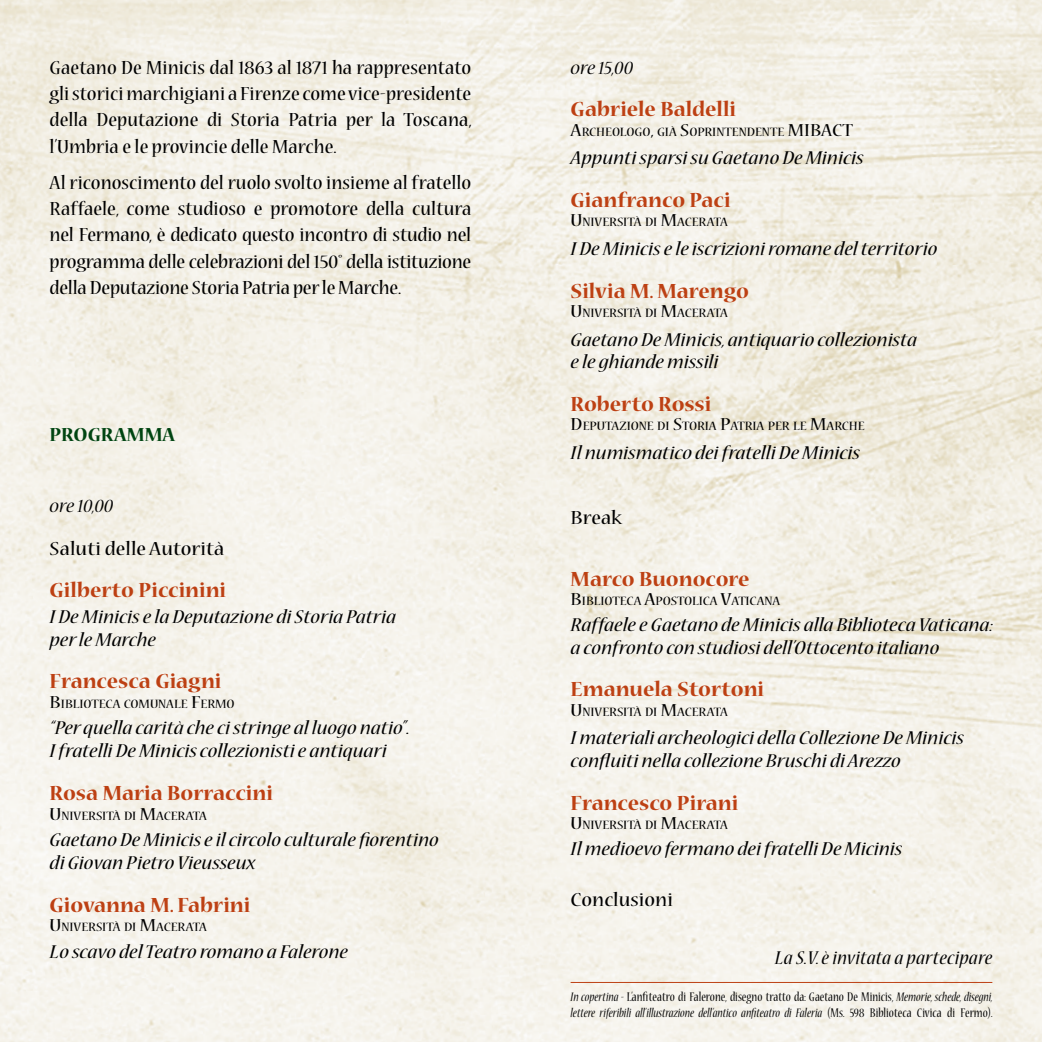
<style>
.page{position:relative;width:1042px;height:1042px;background:#fff}
.page>*{position:absolute;margin:0;border:0;box-sizing:border-box;transform-origin:0 0}
.t1{font:700 22.75px "Nueva Std";color:#bd4013}
.t2{font:italic condensed 21px/22.9px "Nueva Std";color:#000;scale:1.4 1}
.t3{font:condensed 21px/26.2px "Nueva Std";color:#000;text-align:justify;scale:1.28 1}
.t4{font:condensed 21px "Nueva Std";color:#000;scale:1.4 1}
.t5{font:italic condensed 21px "Nueva Std";color:#000;scale:1.25 1}
.t6{font:italic 21px "Nueva Std";letter-spacing:-.005em;color:#000}
.t7{font:700 21px "Nueva Std";color:#041}
.t8{font:italic condensed 14px/15.8px "Nueva Std";color:#000}
.t9{font:condensed 13.47px "Nueva Std";color:#000;scale:1.4 1}
.s1{font-size:19.25px}
.s2{font-style:normal}
</style>
<div class="page">
<img style="left:0;top:0;width:1042px;height:1042px">
<hr style="left:570px;top:982px;width:422px;height:1px;background:#bd4013">
<p class="t3" style="left:50px;top:55px;width:332px">Gaetano De Minicis dal 1863 al 1871 ha rappresentato gli storici marchigiani a Firenze come vice-presidente della Deputazione di Storia Patria per la Toscana, l’Umbria e le provincie delle Marche.</p>
<p class="t3" style="left:50px;top:170px;width:331px">Al riconoscimento del ruolo svolto insieme al fratello Raffaele, come studioso e promotore della cultura nel Fermano, è dedicato questo incontro di studio nel programma delle celebrazioni del 150° della istituzione della Deputazione Storia Patria per le Marche.</p>
<p class="t7" style="left:50px;top:425px;width:127px">PROGRAMMA</p>
<p class="t6" style="left:50px;top:496px;width:65px">ore 10,00</p>
<p class="t4" style="left:50px;top:539px;width:126px">Saluti delle Autorità</p>
<p class="t1" style="left:50px;top:580px;width:178px">Gilberto Piccinini</p>
<p class="t2" style="left:50px;top:606px;width:249px">I De Minicis e la Deputazione di Storia Patria per le Marche</p>
<p class="t1" style="left:50px;top:671px;width:173px">Francesca Giagni</p>
<p class="t9" style="left:50px;top:698px;width:134px"><span class="s1">B</span>IBLIOTECA COMUNALE <span class="s1">F</span>ERMO</p>
<p class="t2" style="left:50px;top:717px;width:259px">“Per quella carità che ci stringe al luogo natio”.<br>I fratelli De Minicis collezionisti e antiquari</p>
<p class="t1" style="left:50px;top:782px;width:225px">Rosa Maria Borraccini</p>
<p class="t9" style="left:50px;top:809px;width:114px"><span class="s1">U</span>NIVERSITÀ DI <span class="s1">M</span>ACERATA</p>
<p class="t2" style="left:50px;top:829px;width:279px">Gaetano De Minicis e il circolo culturale fiorentino di Giovan Pietro Vieusseux</p>
<p class="t1" style="left:50px;top:894px;width:202px">Giovanna M. Fabrini</p>
<p class="t9" style="left:50px;top:921px;width:114px"><span class="s1">U</span>NIVERSITÀ DI <span class="s1">M</span>ACERATA</p>
<p class="t2" style="left:50px;top:941px;width:215px">Lo scavo del Teatro romano a Falerone</p>
<p class="t6" style="left:570px;top:58px;width:64px">ore 15,00</p>
<p class="t1" style="left:570px;top:99px;width:167px">Gabriele Baldelli</p>
<p class="t9" style="left:570px;top:126px;width:188px"><span class="s1">A</span>RCHEOLOGO<span class="s1">,</span> GIÀ <span class="s1">S</span>OPRINTENDENTE <span class="s1">MIBACT</span></p>
<p class="t2" style="left:570px;top:148px;width:211px">Appunti sparsi su Gaetano De Minicis</p>
<p class="t1" style="left:570px;top:190px;width:161px">Gianfranco Paci</p>
<p class="t9" style="left:570px;top:216px;width:114px"><span class="s1">U</span>NIVERSITÀ DI <span class="s1">M</span>ACERATA</p>
<p class="t2" style="left:570px;top:238px;width:263px">I De Minicis e le iscrizioni romane del territorio</p>
<p class="t1" style="left:570px;top:280px;width:180px">Silvia M. Marengo</p>
<p class="t9" style="left:570px;top:307px;width:114px"><span class="s1">U</span>NIVERSITÀ DI <span class="s1">M</span>ACERATA</p>
<p class="t2" style="left:570px;top:329px;width:249px">Gaetano De Minicis, antiquario collezionista e le ghiande missili</p>
<p class="t1" style="left:570px;top:393px;width:142px">Roberto Rossi</p>
<p class="t9" style="left:570px;top:420px;width:212px"><span class="s1">D</span>EPUTAZIONE DI <span class="s1">S</span>TORIA <span class="s1">P</span>ATRIA PER LE <span class="s1">M</span>ARCHE</p>
<p class="t2" style="left:570px;top:442px;width:208px">Il numismatico dei fratelli De Minicis</p>
<p class="t4" style="left:570px;top:508px;width:38px">Break</p>
<p class="t1" style="left:570px;top:568px;width:181px">Marco Buonocore</p>
<p class="t9" style="left:570px;top:595px;width:151px"><span class="s1">B</span>IBLIOTECA <span class="s1">A</span>POSTOLICA <span class="s1">V</span>ATICANA</p>
<p class="t2" style="left:570px;top:614px;width:303px">Raffaele e Gaetano de Minicis alla Biblioteca Vaticana: a confronto con studiosi dell’Ottocento italiano</p>
<p class="t1" style="left:570px;top:679px;width:195px">Emanuela Stortoni</p>
<p class="t9" style="left:570px;top:705px;width:114px"><span class="s1">U</span>NIVERSITÀ DI <span class="s1">M</span>ACERATA</p>
<p class="t2" style="left:570px;top:728px;width:282px">I materiali archeologici della Collezione De Minicis confluiti nella collezione Bruschi di Arezzo</p>
<p class="t1" style="left:570px;top:792px;width:169px">Francesco Pirani</p>
<p class="t9" style="left:570px;top:819px;width:114px"><span class="s1">U</span>NIVERSITÀ DI <span class="s1">M</span>ACERATA</p>
<p class="t2" style="left:570px;top:838px;width:239px">Il medioevo fermano dei fratelli De Micinis</p>
<p class="t4" style="left:570px;top:890px;width:75px">Conclusioni</p>
<p class="t5" style="left:775px;top:949px;width:175px">La S.V. è invitata a partecipare</p>
<p class="t8" style="left:570px;top:989px;width:424px">In copertina - <span class="s2">L’anfiteatro di Falerone, disegno tratto da: Gaetano De Minicis,</span> Memorie, schede, disegni, lettere riferibili all’illustrazione dell’antico anfiteatro di Faleria <span class="s2">(Ms. 598 Biblioteca Civica di Fermo).</span></p>
</div>
